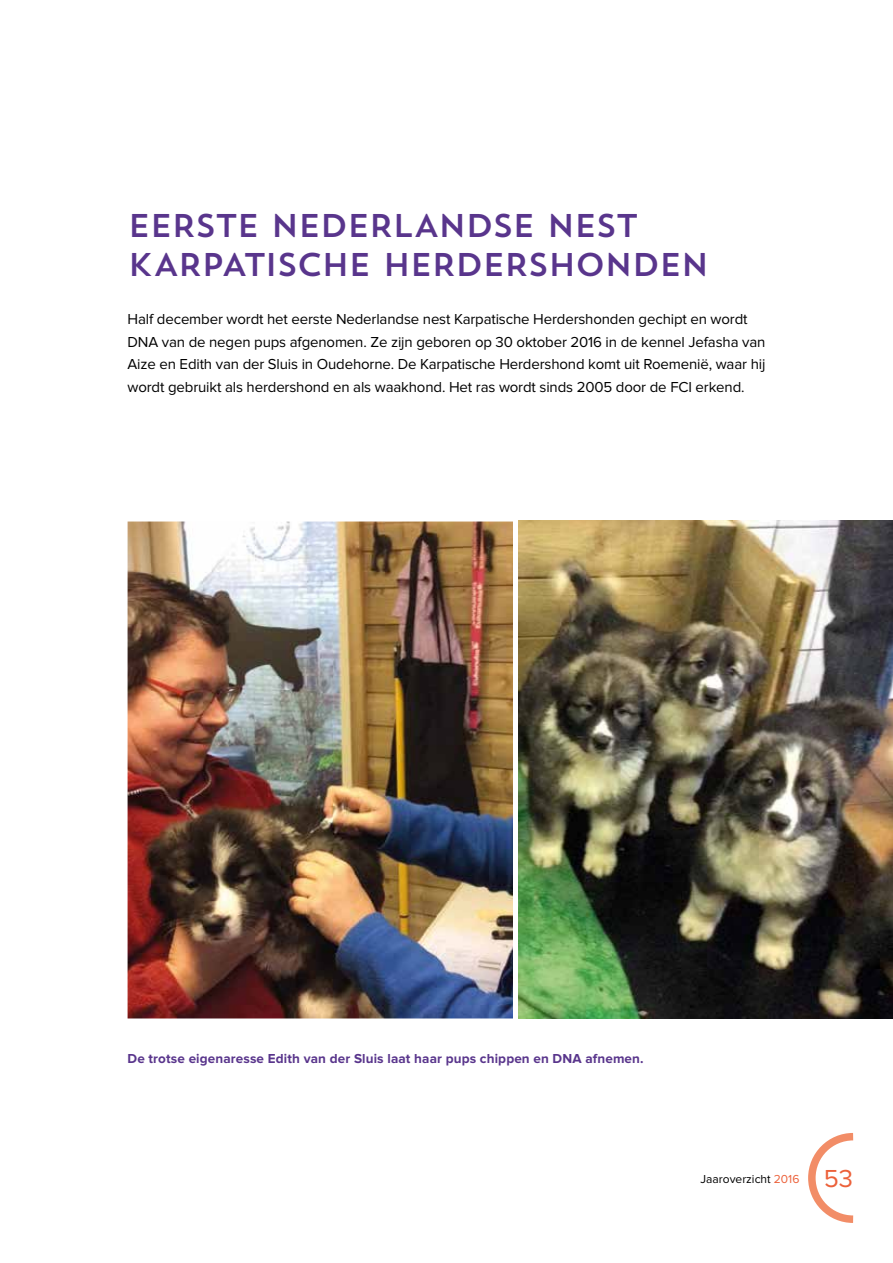
<style>
.page{position:relative;width:893px;height:1263px;background:#fff}
.page>*{position:absolute;margin:0;border:0;box-sizing:border-box;transform-origin:0 0}
.t1{font:32.7px/39px "Trend Sans One";letter-spacing:-.055em;color:#59358c}
.t2{font:15px/22.5px "Proxima Nova";letter-spacing:-.01em;color:#000}
.t3{font:700 13.5px "Proxima Nova";letter-spacing:.01em;color:#59358c}
.t4{font:12px "Proxima Nova";color:#000}
.s1{color:#ec613a}
.s2{font-size:25.5px;color:#ec613a}
</style>
<div class="page">
<img style="left:519px;top:521px;width:374px;height:497px">
<img style="left:128px;top:521px;width:385px;height:497px">
<hr style="left:0;top:0;width:1px;height:313px;background:#59358c">
<svg style="left:808px;top:1133px;width:46px;height:90px"></svg>
<h1 class="t1" style="left:128px;top:206px;width:583px">EERSTE NEDERLANDSE NEST<br>KARPATISCHE HERDERSHONDEN</h1>
<p class="t2" style="left:128px;top:309px;width:639px">Half december wordt het eerste Nederlandse nest Karpatische Herdershonden gechipt en wordt DNA van de negen pups afgenomen. Ze zijn geboren op 30 oktober 2016 in de kennel Jefasha van Aize en Edith van der Sluis in Oudehorne. De Karpatische Herdershond komt uit Roemenië, waar hij wordt gebruikt als herdershond en als waakhond. Het ras wordt sinds 2005 door de FCI erkend.</p>
<p class="t3" style="left:128px;top:1052px;width:518px">De trotse eigenaresse Edith van der Sluis laat haar pups chippen en DNA afnemen.</p>
<p class="t4" style="left:700px;top:1174px;width:154px">Jaaroverzicht <span class="s1">2016</span> <span class="s2">53</span></p>
</div>
